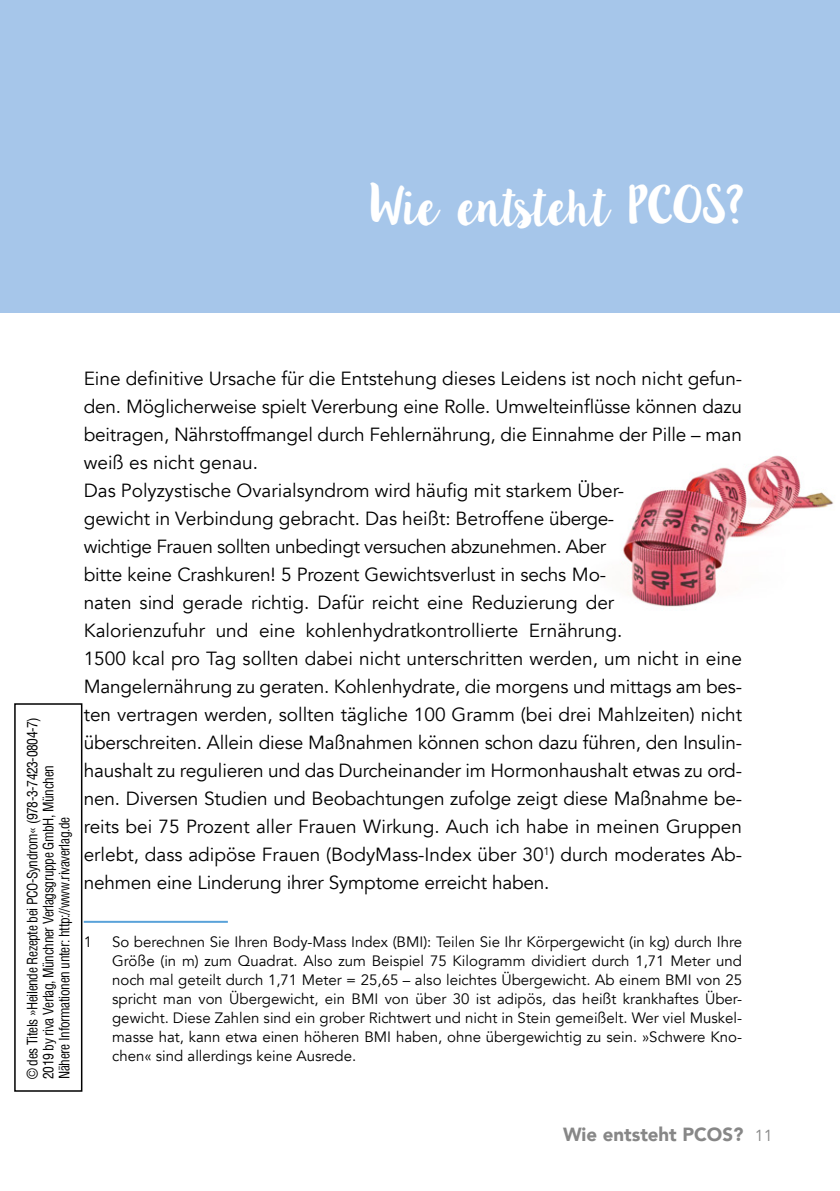
<style>
.page{position:relative;width:840px;height:1191px;background:#fff}
.page>*{position:absolute;margin:0;border:0;box-sizing:border-box;transform-origin:0 0}
.Ü1{font:44px "Lilly Belle";letter-spacing:-.1em;color:#fff}
.GS{font:19px/28px "Avenir";letter-spacing:-.01em;color:#000;text-align:justify}
.t1{font:900 19px "Avenir";color:#878787}
.Footnote{font:15px/19px "Avenir";color:#000;text-align:justify}
._00_Biblio_Block{font:condensed 14px/16px "Helvetica";letter-spacing:-.03em;color:#000;scale:.96 1}
.s1{font-weight:400;font-size:16px}
</style>
<div class="page">
<div style="left:0;top:0;width:839px;height:313px;background:#a6c6ea"></div>
<img style="left:622px;top:455px;width:211px;height:152px">
<hr style="left:84px;top:920px;width:144px;height:2px;background:#59a2d9">
<div style="left:14px;top:703px;width:68px;height:388px;border:2px solid #000"></div>
<p class="Ü1" style="left:369px;top:174px;width:375px">Wie entsteht PCOS?</p>
<p class="_00_Biblio_Block" style="left:24px;top:1079px;width:378px;rotate:-90deg">© des Titels »Heilende Rezepte bei PCO-Syndrom« (978-3-7423-0804-7)<br>2019 by riva Verlag, Münchner Verlagsgruppe GmbH, München<br>Nähere Informationen unter: http://www.rivaverlag.de</p>
<p class="GS" style="left:84px;top:364px;width:659px">Eine definitive Ursache für die Entstehung dieses Leidens ist noch nicht gefun&shy;den. Möglicherweise spielt Vererbung eine Rolle. Umwelteinflüsse können dazu beitragen, Nährstoffmangel durch Fehlernährung, die Einnahme der Pille – man weiß es nicht genau.</p>
<p class="GS" style="left:84px;top:476px;width:659px;text-align:left">Das Polyzystische Ovarialsyndrom wird häufig mit starkem Über-<br>gewicht in Verbindung gebracht. Das heißt: Betroffene überge-<br>wichtige Frauen sollten unbedingt versuchen abzunehmen. Aber<br>bitte keine Crashkuren! 5 Prozent Gewichtsverlust in sechs Mo-<br>naten sind gerade richtig. Dafür reicht eine Reduzierung der<br>Kalorienzufuhr und eine kohlenhydratkontrollierte Ernährung.<br>1500 kcal pro Tag sollten dabei nicht unterschritten werden, um nicht in eine Mangelernährung zu geraten. Kohlenhydrate, die morgens und mittags am bes&shy;ten vertragen werden, sollten tägliche 100 Gramm (bei drei Mahlzeiten) nicht überschreiten. Allein diese Maßnahmen können schon dazu führen, den Insulin&shy;haushalt zu regulieren und das Durcheinander im Hormonhaushalt etwas zu ord&shy;nen. Diversen Studien und Beobachtungen zufolge zeigt diese Maßnahme be&shy;reits bei 75 Prozent aller Frauen Wirkung. Auch ich habe in meinen Gruppen erlebt, dass adipöse Frauen (BodyMass-Index über 30<sup>1</sup>) durch moderates Ab&shy;nehmen eine Linderung ihrer Symptome erreicht haben.</p>
<p class="Footnote" style="left:84px;top:932px;width:10px">1</p>
<p class="Footnote" style="left:112px;top:932px;width:631px">So berechnen Sie Ihren Body-Mass Index (BMI): Teilen Sie Ihr Körpergewicht (in kg) durch Ihre Größe (in m) zum Quadrat. Also zum Beispiel 75 Kilogramm dividiert durch 1,71 Meter und noch mal geteilt durch 1,71 Meter = 25,65 – also leichtes Übergewicht. Ab einem BMI von 25 spricht man von Übergewicht, ein BMI von über 30 ist adipös, das heißt krankhaftes Über&shy;gewicht. Diese Zahlen sind ein grober Richtwert und nicht in Stein gemeißelt. Wer viel Muskel&shy;masse hat, kann etwa einen höheren BMI haben, ohne übergewichtig zu sein. »Schwere Kno&shy;chen« sind allerdings keine Ausrede.</p>
<p class="t1" style="left:562px;top:1118px;width:211px">Wie entsteht PCOS? <span class="s1">11</span></p>
</div>
